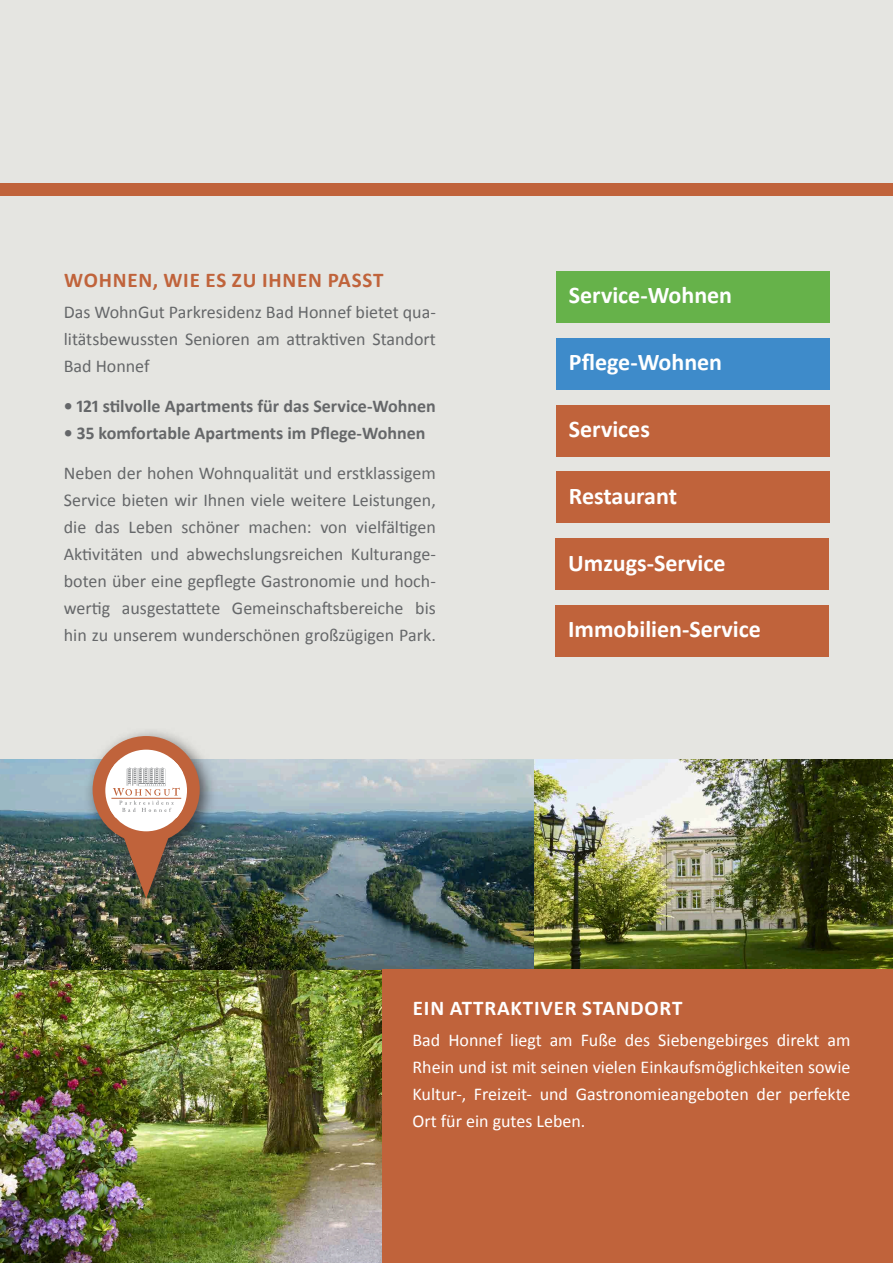
<style>
.page{position:relative;width:893px;height:1263px;background:#e5e5e1}
.page>*{position:absolute;margin:0;border:0;box-sizing:border-box;transform-origin:0 0}
.t1{font:700 24px "Calibri";color:#fff}
.t2{font:700 21px "Calibri";letter-spacing:.04em;color:#c0633b}
.t3{font:700 21px "Calibri";letter-spacing:.04em;color:#fff}
.t4{font:18px/27px "Calibri";color:#656769;text-align:justify}
.t5{font:18px/27px "Calibri";color:#fff;text-align:justify}
.t6{font:700 18px "Calibri";color:#656769}
</style>
<div class="page">
<img style="left:0;top:969px;width:383px;height:294px">
<img style="left:1px;top:759px;width:892px;height:210px">
<img style="left:0;top:759px;width:1px;height:210px">
<div style="left:556px;top:271px;width:274px;height:51px;background:#66b24a"></div>
<div style="left:556px;top:338px;width:274px;height:51px;background:#3e8bca"></div>
<div style="left:556px;top:472px;width:274px;height:51px;background:#c0633b"></div>
<div style="left:556px;top:405px;width:274px;height:51px;background:#c0633b"></div>
<div style="left:0;top:183px;width:893px;height:13px;background:#c0633b"></div>
<div style="left:555px;top:539px;width:274px;height:51px;background:#c0633b"></div>
<div style="left:383px;top:969px;width:510px;height:294px;background:#c0633b"></div>
<div style="left:555px;top:605px;width:274px;height:51px;background:#c0633b"></div>
<div style="left:83px;top:726px;width:135px;height:189px;background:#2b292a;opacity:.75"></div>
<img style="left:93px;top:736px;width:107px;height:163px">
<p class="t2" style="left:64px;top:270px;width:321px">WOHNEN, WIE ES ZU IHNEN PASST</p>
<p class="t4" style="left:64px;top:299px;width:374px">Das WohnGut Parkresidenz Bad Honnef bietet qua&shy;litätsbewussten Senioren am attraktiven Standort Bad Honnef</p>
<p class="t6" style="left:64px;top:395px;width:374px">• 121 stilvolle Apartments für das Service-Wohnen</p>
<p class="t6" style="left:64px;top:422px;width:363px">• 35 komfortable Apartments im Pflege-Wohnen</p>
<p class="t4" style="left:64px;top:460px;width:374px">Neben der hohen Wohnqualität und erstklassigem Service bieten wir Ihnen viele weitere Leistungen, die das Leben schöner machen: von vielfältigen Aktivitäten und abwechslungsreichen Kulturange&shy;boten über eine gepflegte Gastronomie und hoch&shy;wertig ausgestattete Gemeinschaftsbereiche bis hin zu unserem wunderschönen großzügigen Park.</p>
<h1 class="t1" style="left:569px;top:284px;width:165px">Service-Wohnen</h1>
<h1 class="t1" style="left:569px;top:347px;width:155px">Pflege-Wohnen</h1>
<h1 class="t1" style="left:569px;top:417px;width:83px">Services</h1>
<h1 class="t1" style="left:569px;top:484px;width:110px">Restaurant</h1>
<h1 class="t1" style="left:568px;top:547px;width:159px">Umzugs-Service</h1>
<h1 class="t1" style="left:568px;top:614px;width:194px">Immobilien-Service</h1>
<p class="t3" style="left:413px;top:998px;width:271px">EIN ATTRAKTIVER STANDORT</p>
<p class="t5" style="left:412px;top:1027px;width:439px">Bad Honnef liegt am Fuße des Siebengebirges direkt am Rhein und ist mit seinen vielen Einkaufsmöglichkeiten sowie Kultur-, Freizeit- und Gastronomieangeboten der perfekte Ort für ein gutes Leben.</p>
</div>
